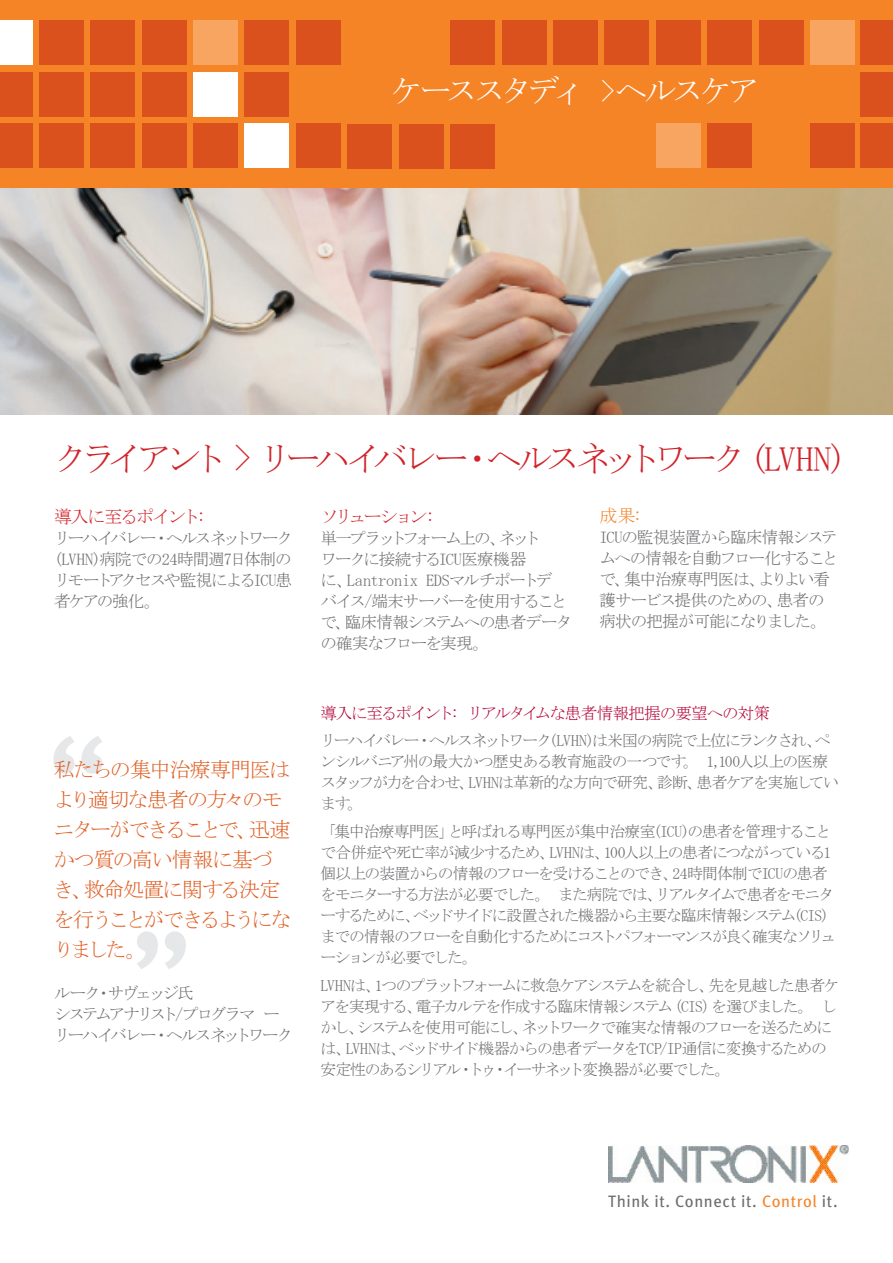
<style>
.page{position:relative;width:893px;height:1263px;background:#fff}
.page>*{position:absolute;margin:0;border:0;box-sizing:border-box;transform-origin:0 0}
.BODY_COPY_PARAGRAPH{font:135px "Meta";color:#e6e7e9}
.BODY_COPY_PARAGRAPH-2{font:34.5px "MS Mincho";letter-spacing:-.155em;color:#d1232a}
.BODY_COPY_PARAGRAPH-3{font:31.5px "MS Mincho";letter-spacing:-.12em;color:#fff}
.BODY_COPY_PARAGRAPH-4{font:21px/30px "MS Mincho";letter-spacing:-.075em;color:#e06026}
.t1{font:18px "MS Mincho";letter-spacing:-.095em;color:#d1232a}
.t2{font:18px "MS Mincho";letter-spacing:-.18em;color:#d1232a}
.t3{font:18px "MS Mincho";color:#f58427}
.BODY_COPY_PARAGRAPH-5{font:16.5px/21px "MS Mincho";letter-spacing:-.09em;color:#6c6d70;text-align:justify}
.BODY_COPY_PARAGRAPH-6{font:16.5px/21px "MS Mincho";letter-spacing:-.07em;color:#6c6d70}
.t4{font:16.5px "MS Mincho";letter-spacing:-.07em;color:#b30437}
.t5{font:16.5px "Meta";letter-spacing:.035em;color:#6c6d70}
.BODY_COPY_PARAGRAPH-7{font:16.5px "MS Mincho";letter-spacing:-.135em;color:#6c6d70}
.BODY_COPY_PARAGRAPH-8{font:16.5px "MS Mincho";letter-spacing:-.165em;color:#6c6d70}
.BODY_COPY_PARAGRAPH-9{font:16.5px "MS Mincho";letter-spacing:-.14em;color:#6c6d70}
.t6{font:15.75px/21px "MS Mincho";letter-spacing:-.085em;color:#6c6d70}
.s1{font-size:37.5px}
.s2{color:#f58427}
</style>
<div class="page">
<img style="left:0;top:188px;width:893px;height:227px">
<div style="left:0;top:0;width:893px;height:188px;background:#f58427"></div>
<div style="left:0;top:20px;width:32px;height:45px;background:#fff"></div>
<div style="left:193px;top:20px;width:45px;height:45px;background:#f9a562"></div>
<div style="left:245px;top:123px;width:44px;height:45px;background:#fff"></div>
<div style="left:810px;top:20px;width:45px;height:45px;background:#f9a562"></div>
<div style="left:656px;top:123px;width:45px;height:45px;background:#f9a562"></div>
<div style="left:0;top:72px;width:32px;height:44px;background:#da511d"></div>
<div style="left:0;top:123px;width:32px;height:45px;background:#da511d"></div>
<div style="left:39px;top:20px;width:45px;height:45px;background:#da511d"></div>
<div style="left:39px;top:72px;width:45px;height:44px;background:#da511d"></div>
<div style="left:39px;top:123px;width:45px;height:45px;background:#da511d"></div>
<div style="left:90px;top:20px;width:45px;height:45px;background:#da511d"></div>
<div style="left:90px;top:72px;width:45px;height:44px;background:#da511d"></div>
<div style="left:90px;top:123px;width:45px;height:45px;background:#da511d"></div>
<div style="left:142px;top:20px;width:44px;height:45px;background:#da511d"></div>
<div style="left:142px;top:72px;width:44px;height:44px;background:#da511d"></div>
<div style="left:142px;top:123px;width:44px;height:45px;background:#da511d"></div>
<div style="left:193px;top:72px;width:45px;height:44px;background:#fff"></div>
<div style="left:193px;top:123px;width:45px;height:45px;background:#da511d"></div>
<div style="left:245px;top:20px;width:44px;height:45px;background:#da511d"></div>
<div style="left:296px;top:20px;width:45px;height:45px;background:#da511d"></div>
<div style="left:450px;top:20px;width:45px;height:45px;background:#da511d"></div>
<div style="left:502px;top:20px;width:44px;height:45px;background:#da511d"></div>
<div style="left:553px;top:20px;width:45px;height:45px;background:#da511d"></div>
<div style="left:604px;top:20px;width:45px;height:45px;background:#da511d"></div>
<div style="left:656px;top:20px;width:45px;height:45px;background:#da511d"></div>
<div style="left:707px;top:20px;width:45px;height:45px;background:#da511d"></div>
<div style="left:759px;top:20px;width:44px;height:45px;background:#da511d"></div>
<div style="left:810px;top:123px;width:45px;height:45px;background:#da511d"></div>
<div style="left:861px;top:20px;width:32px;height:45px;background:#da511d"></div>
<div style="left:861px;top:72px;width:32px;height:44px;background:#da511d"></div>
<div style="left:861px;top:123px;width:32px;height:45px;background:#da511d"></div>
<div style="left:296px;top:123px;width:45px;height:45px;background:#da511d"></div>
<div style="left:347px;top:124px;width:45px;height:44px;background:#da511d"></div>
<div style="left:399px;top:124px;width:44px;height:44px;background:#da511d"></div>
<div style="left:450px;top:124px;width:45px;height:44px;background:#da511d"></div>
<div style="left:707px;top:123px;width:45px;height:45px;background:#da511d"></div>
<div style="left:245px;top:72px;width:44px;height:45px;background:#da511d"></div>
<img style="left:608px;top:1145px;width:240px;height:37px">
<p class="BODY_COPY_PARAGRAPH-3" style="left:390px;top:75px;width:370px">ケーススタディ &gt;ヘルスケア</p>
<p class="BODY_COPY_PARAGRAPH-2" style="left:54px;top:441px;width:795px">クライアント <span class="s1">&gt;</span> リーハイバレー・ヘルスネットワーク (LVHN)</p>
<p class="t2" style="left:320px;top:508px;width:116px">ソリューション:</p>
<p class="BODY_COPY_PARAGRAPH-5" style="left:320px;top:528px;width:253px;text-align:left">単一プラットフォーム上の、ネット<br>ワークに接続するICU医療機器<br>に、Lantronix EDSマルチポートデバイス/端末サーバーを使用することで、臨床情報システムへの患者データの確実なフローを実現。</p>
<p class="t3" style="left:600px;top:506px;width:44px">成果:</p>
<p class="BODY_COPY_PARAGRAPH-6" style="left:600px;top:526px;width:240px">ICUの監視装置から臨床情報システムへの情報を自動フロー化することで、集中治療専門医は、よりよい看護サービス提供のための、患者の病状の把握が可能になりました。</p>
<p class="t1" style="left:54px;top:507px;width:153px">導入に至るポイント:</p>
<p class="BODY_COPY_PARAGRAPH-5" style="left:54px;top:527px;width:241px">リーハイバレー・ヘルスネットワーク(LVHN)病院での24時間週7日体制のリモートアクセスや監視によるICU患者ケアの強化。</p>
<p class="BODY_COPY_PARAGRAPH" style="left:46px;top:706px;width:64px">“</p>
<p class="BODY_COPY_PARAGRAPH-4" style="left:53px;top:754px;width:240px">私たちの集中治療専門医はより適切な患者の方々のモニターができることで、迅速かつ質の高い情報に基づき、救命処置に関する決定を行うことができるようになりました。</p>
<p class="BODY_COPY_PARAGRAPH" style="left:131px;top:900px;width:64px">”</p>
<p class="BODY_COPY_PARAGRAPH-9" style="left:54px;top:985px;width:141px">ルーク・サヴェッジ氏</p>
<p class="BODY_COPY_PARAGRAPH-8" style="left:54px;top:1006px;width:227px">システムアナリスト/プログラマ ー</p>
<p class="BODY_COPY_PARAGRAPH-7" style="left:54px;top:1027px;width:241px">リーハイバレー・ヘルスネットワーク</p>
<p class="t4" style="left:320px;top:704px;width:451px">導入に至るポイント: リアルタイムな患者情報把握の要望への対策</p>
<p class="t6" style="left:320px;top:730px;width:520px">リーハイバレー・ヘルスネットワーク(LVHN)は米国の病院で上位にランクされ、ペンシルバニア州の最大かつ歴史ある教育施設の一つです。 1,100人以上の医療スタッフが力を合わせ、LVHNは革新的な方向で研究、診断、患者ケアを実施しています。</p>
<p class="t6" style="left:320px;top:821px;width:517px">「集中治療専門医」と呼ばれる専門医が集中治療室(ICU)の患者を管理することで合併症や死亡率が減少するため、LVHNは、100人以上の患者につながっている1個以上の装置からの情報のフローを受けることのでき、24時間体制でICUの患者をモニターする方法が必要でした。 また病院では、リアルタイムで患者をモニターするために、ベッドサイドに設置された機器から主要な臨床情報システム(CIS)までの情報のフローを自動化するためにコストパフォーマンスが良く確実なソリューションが必要でした。</p>
<p class="t6" style="left:320px;top:975px;width:520px">LVHNは、1つのプラットフォームに救急ケアシステムを統合し、先を見越した患者ケアを実現する、電子カルテを作成する臨床情報システム（CIS）を選びました。 しかし、システムを使用可能にし、ネットワークで確実な情報のフローを送るためには、LVHNは、ベッドサイド機器からの患者データをTCP/IP通信に変換するための安定性のあるシリアル・トゥ・イーサネット変換器が必要でした。</p>
<p class="t5" style="left:608px;top:1192px;width:231px">Think it. Connect it. <span class="s2">Control</span> it.</p>
</div>
